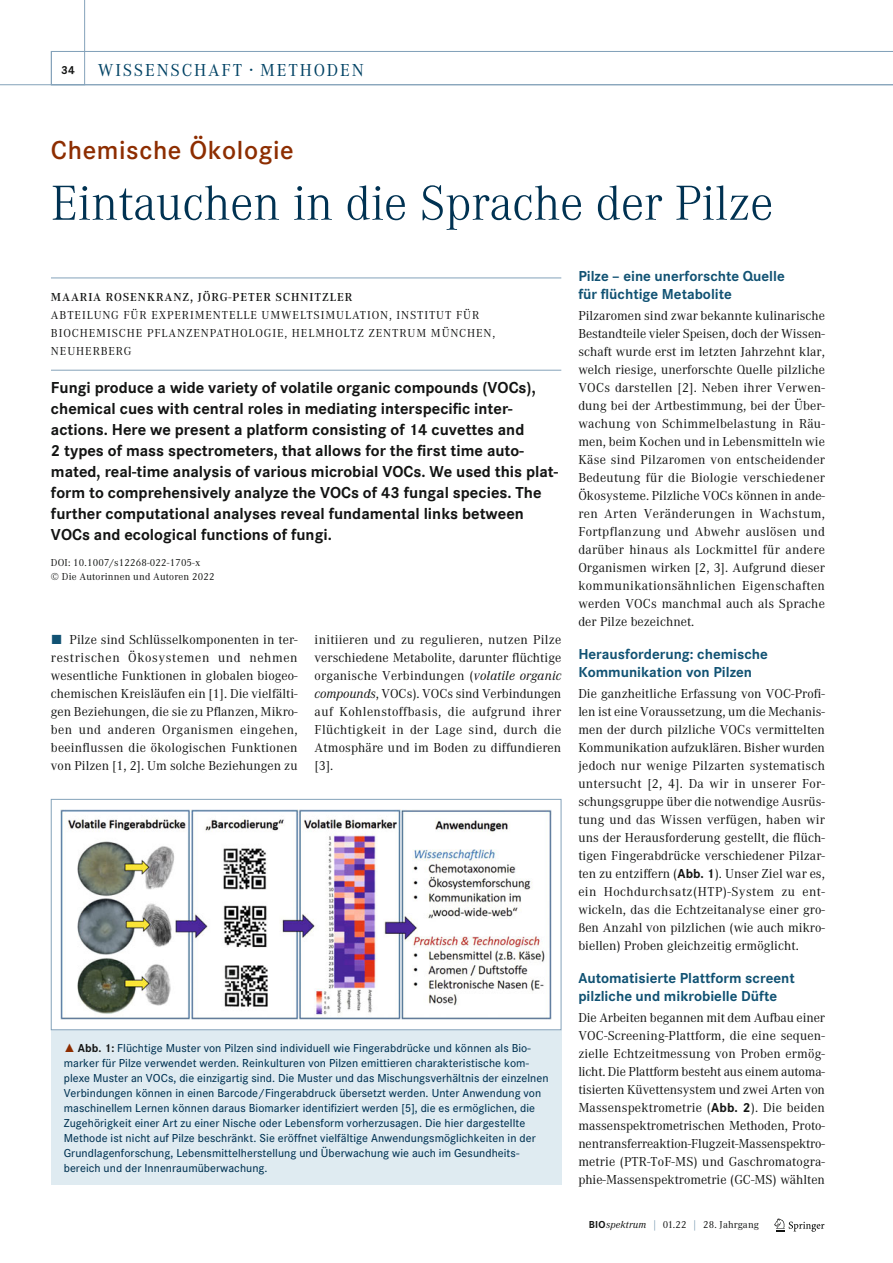
<style>
.page{position:relative;width:893px;height:1263px;background:#fff}
.page>*{position:absolute;margin:0;border:0;box-sizing:border-box;transform-origin:0 0}
.t1{font:300 51px "Corporate A";color:#003252}
.t2{font:600 27px "Corporate S";letter-spacing:.02em;color:#8d2d00}
.t3{font:18px "Corporate A";letter-spacing:.1em;color:#004264}
.t4{font:700 16.5px/21px "Corporate S";color:#131413}
.t5{font:700 15px/18px "Corporate S";color:#115273}
.t6{font:13.5px/18px "Corporate A";letter-spacing:.005em;color:#131413;text-align:justify}
.t7{font:500 12px/15px "Corporate S";letter-spacing:.005em;color:#003252}
.t8{font:12px/18px "Corporate A";letter-spacing:.075em;color:#131413}
.t9{font:600 12px "Corporate A";letter-spacing:.075em;color:#131413}
.t10{font:700 12px "Corporate S";color:#131413}
.t11{font:10.5px/13.5px "Corporate A";letter-spacing:.015em;color:#131413}
.s1{font-family:"The Sans Expert";color:#115273}
.s2{font-style:italic}
.s3{font-family:"The Sans Expert";font-weight:400;color:#8d2d00}
.s4{font-weight:700;color:#131413}
.s5{font-family:"Corporate S";font-weight:700}
.s6{color:#658ba6}
</style>
<div class="page">
<svg style="left:774px;top:1218px;width:50px;height:14px"></svg>
<hr style="left:51px;top:278px;width:510px;height:1px;background:#84a2ba">
<hr style="left:51px;top:370px;width:510px;height:1px;background:#84a2ba">
<div style="left:51px;top:1030px;width:510px;height:154px;background:#dfebf1"></div>
<img style="left:61px;top:810px;width:490px;height:210px">
<div style="left:51px;top:799px;width:510px;height:231px;border:1px solid #84a2ba"></div>
<svg style="left:0;top:0;width:85px;height:85px"></svg>
<div style="left:51px;top:51px;width:842px;height:34px;border:1px solid #84a2ba"></div>
<p class="t10" style="left:61px;top:66px;width:15px">34</p>
<h3 class="t3" style="left:98px;top:63px;width:268px">WISSENSCHAFT · METHODEN</h3>
<h2 class="t2" style="left:51px;top:141px;width:244px">Chemische Ökologie</h2>
<h1 class="t1" style="left:51px;top:185px;width:724px">Eintauchen in die Sprache der Pilze</h1>
<p class="t9" style="left:51px;top:293px;width:303px">MAARIA ROSENKRANZ, JÖRG-PETER SCHNITZLER</p>
<p class="t8" style="left:51px;top:307px;width:446px">ABTEILUNG FÜR EXPERIMENTELLE UMWELTSIMULATION, INSTITUT FÜR<br>BIOCHEMISCHE PFLANZENPATHOLOGIE, HELMHOLTZ ZENTRUM MÜNCHEN,<br>NEUHERBERG</p>
<p class="t4" style="left:51px;top:378px;width:508px">Fungi produce a wide variety of volatile organic compounds (VOCs), chemical cues with central roles in mediating interspecific inter&shy;actions. Here we present a platform consisting of 14 cuvettes and<br>2 types of mass spectrometers, that allows for the first time auto&shy;mated, real-time analysis of various microbial VOCs. We used this plat&shy;form to comprehensively analyze the VOCs of 43 fungal species. The further computational analyses reveal fundamental links between VOCs and ecological functions of fungi.</p>
<p class="t11" style="left:51px;top:557px;width:165px">DOI: 10.1007/s12268-022-1705-x<br>© Die Autorinnen und Autoren 2022</p>
<p class="t6" style="left:51px;top:632px;width:248px"><span class="s1">ó</span> Pilze sind Schlüsselkomponenten in ter&shy;restrischen Ökosystemen und nehmen wesentliche Funktionen in globalen biogeo&shy;chemischen Kreisläufen ein [1]. Die vielfälti&shy;gen Beziehungen, die sie zu Pflanzen, Mikro&shy;ben und anderen Organismen eingehen, beeinflussen die ökologischen Funktionen von Pilzen [1, 2]. Um solche Beziehungen zu</p>
<p class="t6" style="left:315px;top:632px;width:248px">initiieren und zu regulieren, nutzen Pilze verschiedene Metabolite, darunter flüchtige organische Verbindungen (<span class="s2">volatile organic compounds</span>, VOCs). VOCs sind Verbindungen auf Kohlenstoffbasis, die aufgrund ihrer Flüchtigkeit in der Lage sind, durch die Atmosphäre und im Boden zu diffundieren [3].</p>
<p class="t7" style="left:64px;top:1041px;width:486px"><span class="s3">˚</span> <span class="s4">Abb. 1:</span> Flüchtige Muster von Pilzen sind individuell wie Fingerabdrücke und können als Bio&shy;marker für Pilze verwendet werden. Reinkulturen von Pilzen emittieren charakteristische kom&shy;plexe Muster an VOCs, die einzigartig sind. Die Muster und das Mischungsverhältnis der einzelnen Verbindungen können in einen Barcode/Fingerabdruck übersetzt werden. Unter Anwendung von maschinellem Lernen können daraus Biomarker identifiziert werden [5], die es ermöglichen, die Zugehörigkeit einer Art zu einer Nische oder Lebensform vorherzusagen. Die hier dargestellte Methode ist nicht auf Pilze beschränkt. Sie eröffnet vielfältige Anwendungsmöglichkeiten in der Grundlagenforschung, Lebensmittelherstellung und Überwachung wie auch im Gesundheits&shy;bereich und der Innenraumüberwachung.</p>
<p class="t5" style="left:578px;top:269px;width:208px">Pilze – eine unerforschte Quelle für flüchtige Metabolite</p>
<p class="t6" style="left:578px;top:308px;width:248px">Pilzaromen sind zwar bekannte kulinarische Bestandteile vieler Speisen, doch der Wissen&shy;schaft wurde erst im letzten Jahrzehnt klar, welch riesige, unerforschte Quelle pilzliche VOCs darstellen [2]. Neben ihrer Verwen&shy;dung bei der Artbestimmung, bei der Über&shy;wachung von Schimmelbelastung in Räu&shy;men, beim Kochen und in Lebensmitteln wie Käse sind Pilzaromen von entscheidender Bedeutung für die Biologie verschiedener Ökosysteme. Pilzliche VOCs können in ande&shy;ren Arten Veränderungen in Wachstum, Fortpflanzung und Abwehr auslösen und darüber hinaus als Lockmittel für andere Organismen wirken [2, 3]. Aufgrund dieser kommunikationsähnlichen Eigenschaften werden VOCs manchmal auch als Sprache der Pilze bezeichnet.</p>
<p class="t5" style="left:578px;top:647px;width:191px">Herausforderung: chemische<br>Kommunikation von Pilzen</p>
<p class="t6" style="left:578px;top:686px;width:248px">Die ganzheitliche Erfassung von VOC-Profi&shy;len ist eine Voraussetzung, um die Mechanis&shy;men der durch pilzliche VOCs vermittelten Kommunikation aufzuklären. Bisher wurden jedoch nur wenige Pilzarten systematisch untersucht [2, 4]. Da wir in unserer For&shy;schungsgruppe über die notwendige Ausrüs&shy;tung und das Wissen verfügen, haben wir uns der Herausforderung gestellt, die flüch&shy;tigen Fingerabdrücke verschiedener Pilzar&shy;ten zu entziffern (<span class="s5">Abb. 1</span>). Unser Ziel war es, ein Hochdurchsatz(HTP)-System zu ent&shy;wickeln, das die Echtzeitanalyse einer gro&shy;ßen Anzahl von pilzlichen (wie auch mikro&shy;biellen) Proben gleichzeitig ermöglicht.</p>
<p class="t5" style="left:578px;top:971px;width:218px">Automatisierte Plattform screent pilzliche und mikrobielle Düfte</p>
<p class="t6" style="left:578px;top:1010px;width:248px">Die Arbeiten begannen mit dem Aufbau einer VOC-Screening-Plattform, die eine sequen&shy;zielle Echtzeitmessung von Proben ermög&shy;licht. Die Plattform besteht aus einem automa&shy;tisierten Küvettensystem und zwei Arten von Massenspektrometrie (<span class="s5">Abb. 2</span>). Die beiden massenspektrometrischen Methoden, Proto&shy;nentransferreaktion-Flugzeit-Massenspektro&shy;metrie (PTR-ToF-MS) und Gaschromatogra&shy;phie-Massenspektrometrie (GC-MS) wählten</p>
<p class="t11" style="left:589px;top:1219px;width:172px"><span class="s5">BIO</span><span class="s2">spektrum</span> <span class="s6">|</span> 01.22 <span class="s6">|</span> 28. Jahrgang</p>
</div>
